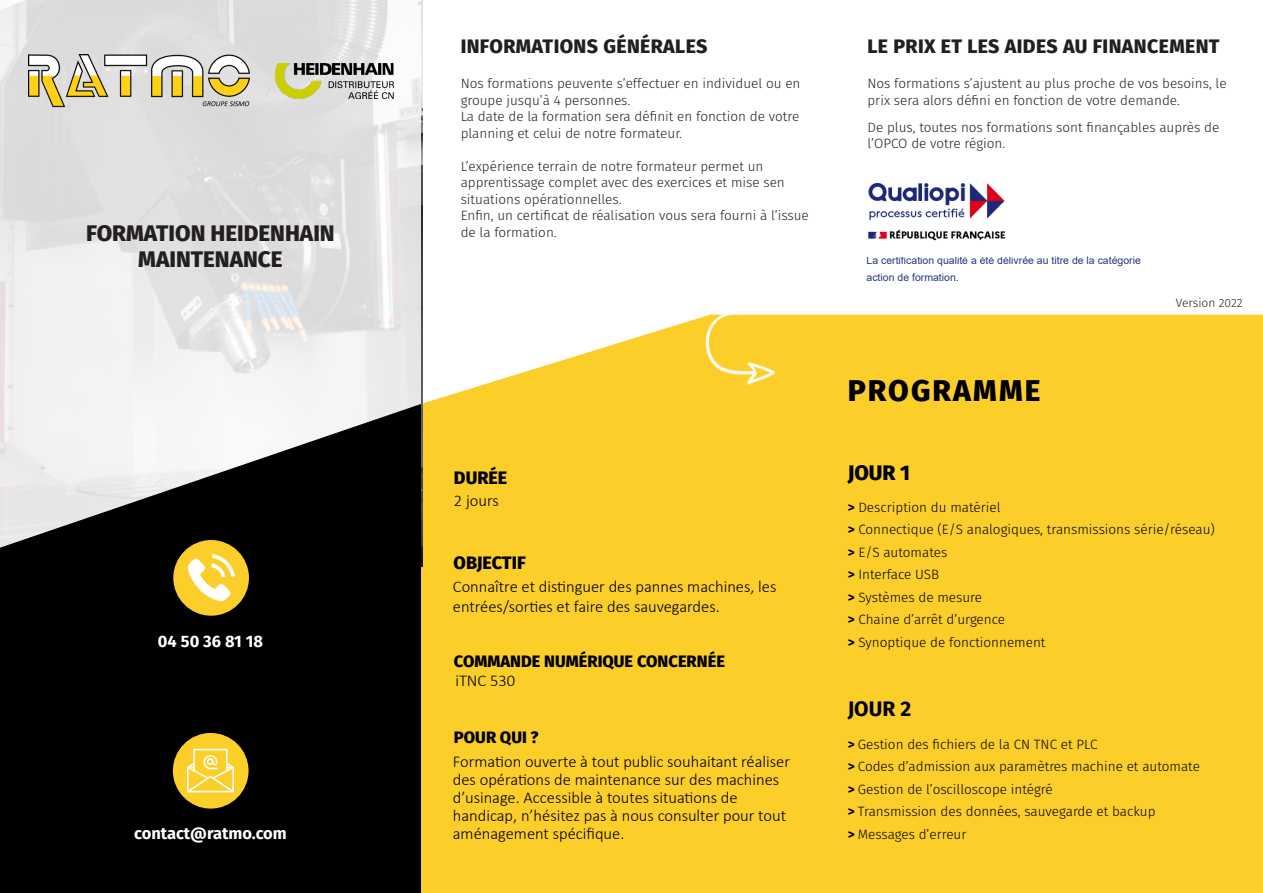
<style>
.page{position:relative;width:1263px;height:893px;background:#fff}
.page>*{position:absolute;margin:0;border:0;box-sizing:border-box;transform-origin:0 0}
.t1{font:800 30px "Fira Sans";letter-spacing:.07em;color:#000001}
.t2{font:800 22.5px "Fira Sans";color:#231f20}
.t3{font:800 21px "Fira Sans";color:#000001}
.t4{font:700 21px "Fira Sans";color:#000001}
.t5{font:800 19.5px "Fira Sans";letter-spacing:.02em;color:#231f20}
.t6{font:800 18px "Fira Sans";color:#000001}
.t7{font:300 16.5px/18px "Calibri";color:#000001}
.t8{font:800 16.5px "Fira Sans";color:#000001}
.t9{font:700 16.5px "Fira Sans";color:#fff}
.t10{font:300 13.5px/16.5px "Fira Sans";color:#231f20}
.t11{font:300 13.5px "Fira Sans";color:#000001}
.t12{font:300 12px "Fira Sans";color:#231f20}
.t13{font:10.5px "Arial";color:#26397c}
.s1{font-weight:700}
</style>
<div class="page">
<div style="left:421px;top:315px;width:842px;height:578px;background:#fcce2a"></div>
<svg style="left:0;top:0;width:421px;height:404px;fill:#e2e1e2"></svg>
<img style="left:702px;top:314px;width:73px;height:71px">
<div style="left:0;top:553px;width:421px;height:340px;background:#000001"></div>
<svg style="left:0;top:404px;width:421px;height:149px;fill:#000001"></svg>
<div style="left:173px;top:540px;width:76px;height:76px;background:#fcce2a;border-radius:50%"></div>
<div style="left:173px;top:733px;width:76px;height:76px;background:#fcce2a;border-radius:50%"></div>
<img style="left:188px;top:748px;width:46px;height:45px">
<img style="left:188px;top:555px;width:46px;height:46px">
<img style="left:276px;top:63px;width:118px;height:36px">
<img style="left:29px;top:54px;width:221px;height:54px">
<img style="left:868px;top:183px;width:137px;height:58px">
<p class="t2" style="left:86px;top:214px;width:250px">FORMATION HEIDENHAIN</p>
<p class="t2" style="left:138px;top:239px;width:146px">MAINTENANCE</p>
<p class="t9" style="left:158px;top:627px;width:106px">04 50 36 81 18</p>
<p class="t9" style="left:134px;top:819px;width:154px">contact@ratmo.com</p>
<p class="t5" style="left:461px;top:30px;width:248px">INFORMATIONS GÉNÉRALES</p>
<p class="t10" style="left:461px;top:75px;width:341px">Nos formations peuvente s’effectuer en individuel ou en groupe jusqu’à 4 personnes.</p>
<p class="t10" style="left:461px;top:108px;width:340px">La date de la formation sera définit en fonction de votre planning et celui de notre formateur.</p>
<p class="t10" style="left:461px;top:158px;width:326px">L’expérience terrain de notre formateur permet un apprentissage complet avec des exercices et mise sen situations opérationnelles.</p>
<p class="t10" style="left:461px;top:207px;width:350px">Enfin, un certificat de réalisation vous sera fourni à l’issue de la formation.</p>
<p class="t6" style="left:454px;top:462px;width:55px">DURÉE</p>
<p class="t7" style="left:454px;top:492px;width:46px">2 jours</p>
<p class="t6" style="left:454px;top:547px;width:74px">OBJECTIF</p>
<p class="t7" style="left:453px;top:576px;width:325px;line-height:19.8px">Connaître et distinguer des pannes machines, les entrées/sorties et faire des sauvegardes.</p>
<p class="t8" style="left:454px;top:647px;width:272px">COMMANDE NUMÉRIQUE CONCERNÉE</p>
<p class="t7" style="left:455px;top:671px;width:61px">iTNC 530</p>
<p class="t8" style="left:454px;top:722px;width:86px">POUR QUI ?</p>
<p class="t7" style="left:453px;top:752px;width:339px">Formation ouverte à tout public souhaitant réaliser des opérations de maintenance sur des machines d’usinage. Accessible à toutes situations de handicap, n’hésitez pas à nous consulter pour tout aménagement spécifique.</p>
<p class="t5" style="left:867px;top:30px;width:354px">LE PRIX ET LES AIDES AU FINANCEMENT</p>
<p class="t10" style="left:867px;top:75px;width:361px">Nos formations s’ajustent au plus proche de vos besoins, le prix sera alors défini en fonction de votre demande.</p>
<p class="t10" style="left:867px;top:119px;width:353px">De plus, toutes nos formations sont finançables auprès de l’OPCO de votre région.</p>
<p class="t13" style="left:866px;top:253px;width:276px">La certification qualité a été délivrée au titre de la catégorie</p>
<p class="t13" style="left:866px;top:270px;width:94px">action de formation.</p>
<p class="t1" style="left:848px;top:364px;width:194px">PROGRAMME</p>
<p class="t3" style="left:848px;top:454px;width:64px">JOUR 1</p>
<p class="t12" style="left:1176px;top:294px;width:68px">Version 2022</p>
<p class="t11" style="left:848px;top:497px;width:154px"><span class="s1">&gt;</span> Description du matériel</p>
<p class="t11" style="left:848px;top:520px;width:369px"><span class="s1">&gt;</span> Connectique (E/S analogiques, transmissions série/réseau)</p>
<p class="t11" style="left:848px;top:542px;width:101px"><span class="s1">&gt;</span> E/S automates</p>
<p class="t11" style="left:848px;top:565px;width:93px"><span class="s1">&gt;</span> Interface USB</p>
<p class="t11" style="left:848px;top:587px;width:136px"><span class="s1">&gt;</span> Systèmes de mesure</p>
<p class="t11" style="left:848px;top:610px;width:159px"><span class="s1">&gt;</span> Chaine d’arrêt d’urgence</p>
<p class="t11" style="left:848px;top:632px;width:199px"><span class="s1">&gt;</span> Synoptique de fonctionnement</p>
<p class="t4" style="left:848px;top:691px;width:65px">JOUR 2</p>
<p class="t11" style="left:848px;top:735px;width:251px"><span class="s1">&gt;</span> Gestion des fichiers de la CN TNC et PLC</p>
<p class="t11" style="left:848px;top:757px;width:354px"><span class="s1">&gt;</span> Codes d’admission aux paramètres machine et automate</p>
<p class="t11" style="left:848px;top:780px;width:207px"><span class="s1">&gt;</span> Gestion de l’oscilloscope intégré</p>
<p class="t11" style="left:848px;top:802px;width:309px"><span class="s1">&gt;</span> Transmission des données, sauvegarde et backup</p>
<p class="t11" style="left:848px;top:825px;width:120px"><span class="s1">&gt;</span> Messages d’erreur</p>
</div>
